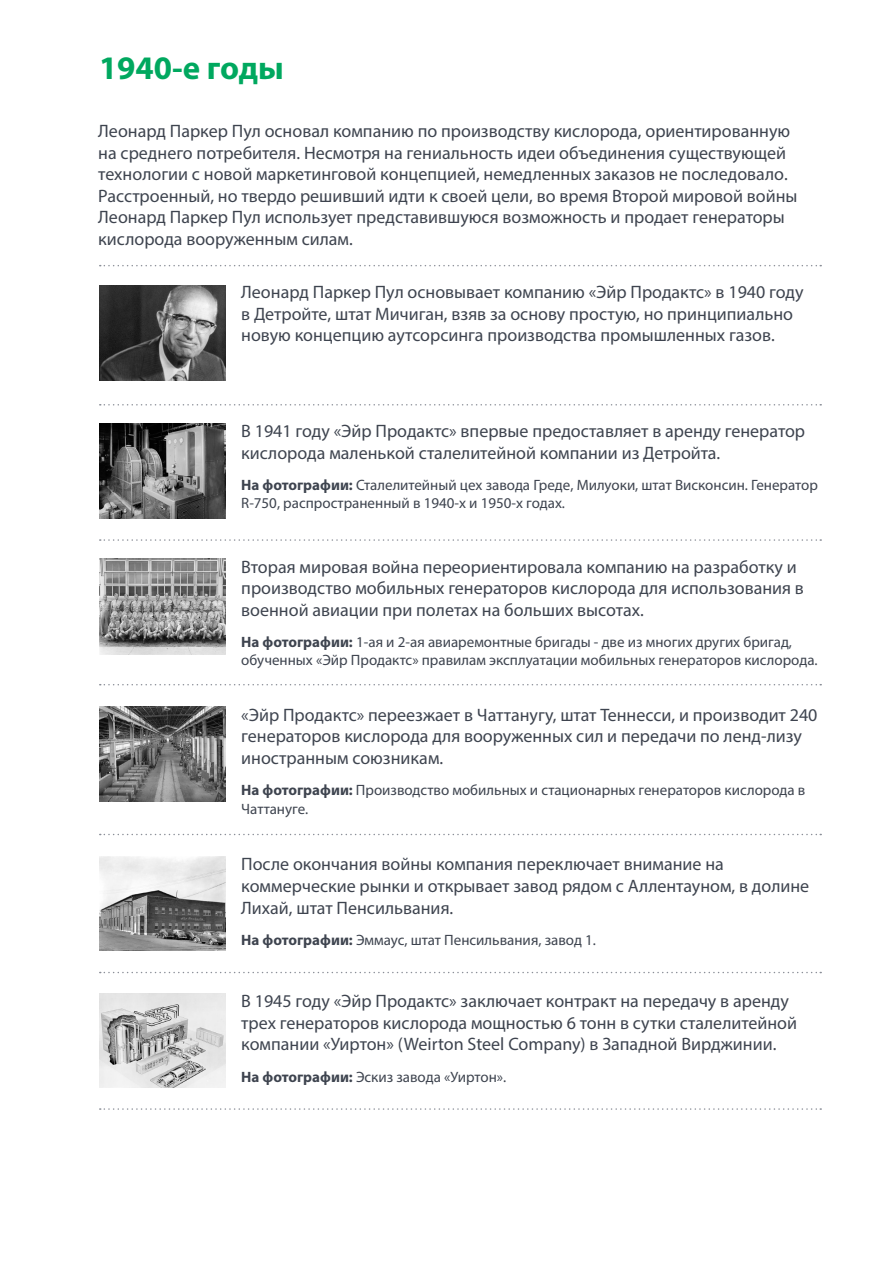
<style>
.page{position:relative;width:893px;height:1263px;background:#fff}
.page>*{position:absolute;margin:0;border:0;box-sizing:border-box;transform-origin:0 0}
.t1{font:700 33px "Myriad Pro";color:#00a85f}
.t2{font:18px/21.6px "Myriad Pro";color:#3e444f}
.t3{font:15px/18px "Myriad Pro";color:#3e444f}
.s1{font-weight:700}
</style>
<div class="page">
<img style="left:99px;top:286px;width:127px;height:95px">
<img style="left:99px;top:424px;width:127px;height:95px">
<svg style="left:100px;top:265px;width:721px;height:1px"></svg>
<svg style="left:100px;top:404px;width:721px;height:1px"></svg>
<svg style="left:100px;top:539px;width:721px;height:2px"></svg>
<img style="left:99px;top:559px;width:127px;height:95px">
<svg style="left:100px;top:684px;width:721px;height:1px"></svg>
<img style="left:99px;top:707px;width:127px;height:95px">
<svg style="left:100px;top:834px;width:721px;height:1px"></svg>
<img style="left:99px;top:857px;width:127px;height:93px">
<svg style="left:100px;top:972px;width:721px;height:1px"></svg>
<img style="left:99px;top:994px;width:127px;height:93px">
<svg style="left:100px;top:1108px;width:721px;height:2px"></svg>
<h1 class="t1" style="left:99px;top:46px;width:186px">1940-е годы</h1>
<p class="t2" style="left:98px;top:120px;width:701px">Леонард Паркер Пул основал компанию по производству кислорода, ориентированную на среднего потребителя. Несмотря на гениальность идеи объединения существующей технологии с новой маркетинговой концепцией, немедленных заказов не последовало.<br>Расстроенный, но твердо решивший идти к своей цели, во время Второй мировой войны Леонард Паркер Пул использует представившуюся возможность и продает генераторы кислорода вооруженным силам.</p>
<p class="t2" style="left:241px;top:281px;width:564px">Леонард Паркер Пул основывает компанию «Эйр Продактс» в 1940 году в Детройте, штат Мичиган, взяв за основу простую, но принципиально новую концепцию аутсорсинга производства промышленных газов.</p>
<p class="t2" style="left:241px;top:420px;width:565px">В 1941 году «Эйр Продактс» впервые предоставляет в аренду генератор кислорода маленькой сталелитейной компании из Детройта.</p>
<p class="t3" style="left:241px;top:476px;width:578px"><span class="s1">На фотографии:</span> Сталелитейный цех завода Греде, Милуоки, штат Висконсин. Генератор<br>R-750, распространенный в 1940-х и 1950-х годах.</p>
<p class="t2" style="left:241px;top:555px;width:564px">Вторая мировая война переориентировала компанию на разработку и производство мобильных генераторов кислорода для использования в военной авиации при полетах на больших высотах.</p>
<p class="t3" style="left:241px;top:633px;width:578px"><span class="s1">На фотографии:</span> 1-ая и 2-ая авиаремонтные бригады - две из многих других бригад, обученных «Эйр Продактс» правилам эксплуатации мобильных генераторов кислорода.</p>
<p class="t2" style="left:241px;top:704px;width:578px">«Эйр Продактс» переезжает в Чаттанугу, штат Теннесси, и производит 240 генераторов кислорода для вооруженных сил и передачи по ленд-лизу иностранным союзникам.</p>
<p class="t3" style="left:241px;top:781px;width:566px"><span class="s1">На фотографии:</span> Производство мобильных и стационарных генераторов кислорода в<br>Чаттануге.</p>
<p class="t2" style="left:241px;top:853px;width:570px">После окончания войны компания переключает внимание на коммерческие рынки и открывает завод рядом с Аллентауном, в долине<br>Лихай, штат Пенсильвания.</p>
<p class="t3" style="left:241px;top:931px;width:356px"><span class="s1">На фотографии:</span> Эммаус, штат Пенсильвания, завод 1.</p>
<p class="t2" style="left:241px;top:990px;width:557px">В 1945 году «Эйр Продактс» заключает контракт на передачу в аренду трех генераторов кислорода мощностью 6 тонн в сутки сталелитейной компании «Уиртон» (Weirton Steel Company) в Западной Вирджинии.</p>
<p class="t3" style="left:241px;top:1067px;width:267px"><span class="s1">На фотографии:</span> Эскиз завода «Уиртон».</p>
</div>
